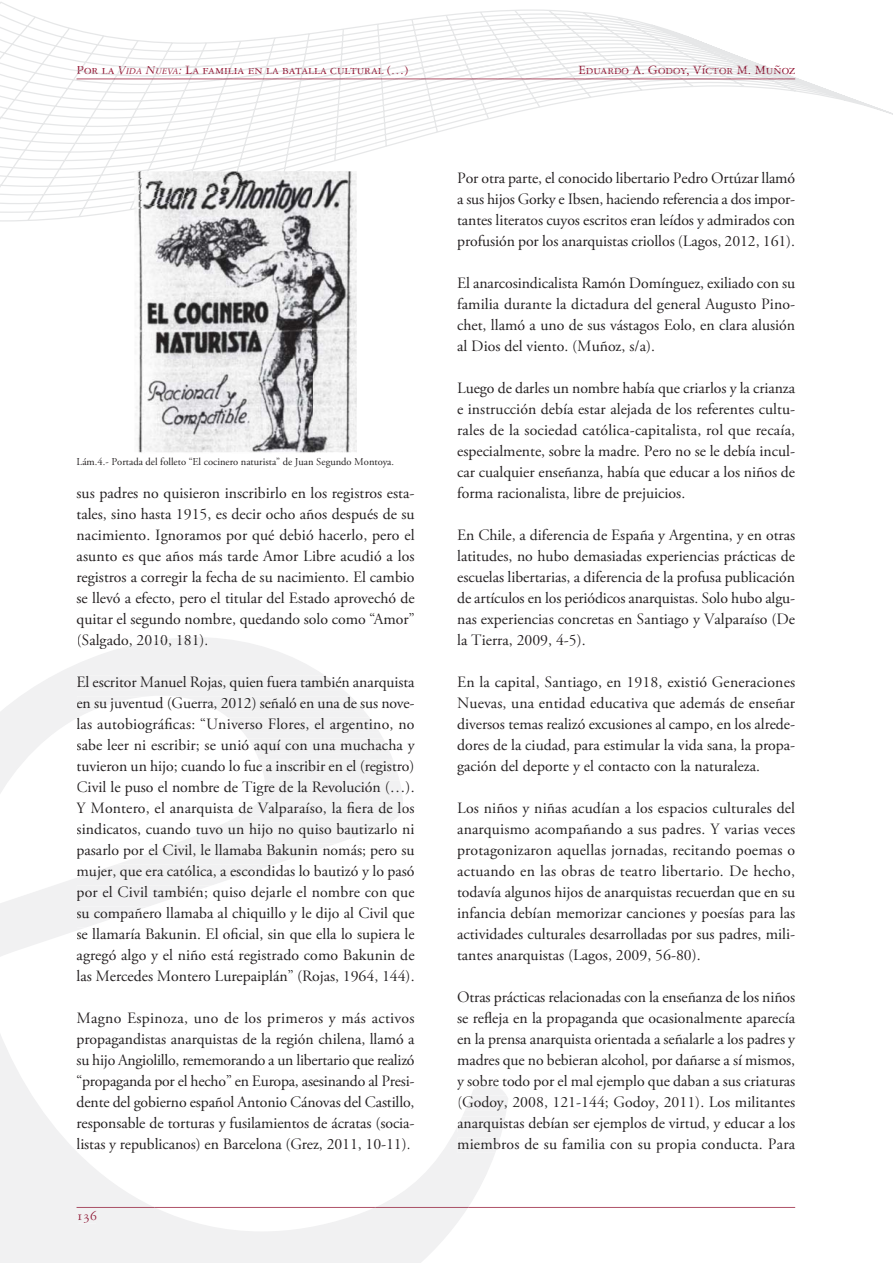
<style>
.page{position:relative;width:893px;height:1263px;background:#fff}
.page>*{position:absolute;margin:0;border:0;box-sizing:border-box;transform-origin:0 0}
.t1{font:15.75px/21px "Adobe Garamond Pro";color:#231f20;text-align:justify}
.t2{font:13.5px "Garamond Three SC";color:#951835}
.t3{font:13.5px "Garamond Three SC";color:#8e1633}
.t4{font:10.5px "Adobe Garamond Pro";color:#231f20}
.s1{font-family:"Garamond Three Italic Os F"}
.s2{font-family:"Garamond Three Italic Os F";font-size:9.45px}
</style>
<div class="page">
<svg style="left:0;top:2px;width:893px;height:220px"></svg>
<svg style="left:0;top:638px;width:506px;height:625px"></svg>
<svg style="left:77px;top:1207px;width:718px;height:1px"></svg>
<div style="left:78px;top:1211px;width:18px;height:12px;background:#f1f1f2"></div>
<svg style="left:77px;top:65px;width:718px;height:15px"></svg>
<svg style="left:117px;top:637px;width:90px;height:12px"></svg>
<svg style="left:77px;top:675px;width:326px;height:255px"></svg>
<svg style="left:465px;top:1084px;width:43px;height:26px"></svg>
<svg style="left:458px;top:1116px;width:47px;height:37px"></svg>
<img style="left:134px;top:171px;width:223px;height:282px">
<img style="left:134px;top:171px;width:166px;height:39px">
<p class="t2" style="left:77px;top:65px;width:333px">Por la <span class="s1">V</span><span class="s2">IDA</span> <span class="s1">N</span><span class="s2">UEVA</span><span class="s1">:</span> La familia en la batalla cultural (…)</p>
<p class="t2" style="left:578px;top:65px;width:218px">Eduardo A. Godoy, Víctor M. Muñoz</p>
<p class="t4" style="left:77px;top:458px;width:319px">Lám.4.- Portada del folleto “El cocinero naturista” de Juan Segundo Montoya.</p>
<p class="t1" style="left:77px;top:483px;width:340px">sus padres no quisieron inscribirlo en los registros esta&shy;tales, sino hasta 1915, es decir ocho años después de su nacimiento. Ignoramos por qué debió hacerlo, pero el asunto es que años más tarde Amor Libre acudió a los registros a corregir la fecha de su nacimiento. El cambio se llevó a efecto, pero el titular del Estado aprovechó de quitar el segundo nombre, quedando solo como “Amor” (Salgado, 2010, 181).</p>
<p class="t1" style="left:77px;top:672px;width:340px">El escritor Manuel Rojas, quien fuera también anarquista en su juventud (Guerra, 2012) señaló en una de sus nove&shy;las autobiográficas: “Universo Flores, el argentino, no sabe leer ni escribir; se unió aquí con una muchacha y tuvieron un hijo; cuando lo fue a inscribir en el (registro)<br>Civil le puso el nombre de Tigre de la Revolución (…).<br>Y Montero, el anarquista de Valparaíso, la fiera de los sindicatos, cuando tuvo un hijo no quiso bautizarlo ni pasarlo por el Civil, le llamaba Bakunin nomás; pero su mujer, que era católica, a escondidas lo bautizó y lo pasó por el Civil también; quiso dejarle el nombre con que su compañero llamaba al chiquillo y le dijo al Civil que se llamaría Bakunin. El oficial, sin que ella lo supiera le agregó algo y el niño está registrado como Bakunin de las Mercedes Montero Lurepaiplán” (Rojas, 1964, 144).</p>
<p class="t1" style="left:77px;top:1008px;width:340px">Magno Espinoza, uno de los primeros y más activos propagandistas anarquistas de la región chilena, llamó a su hijo Angiolillo, rememorando a un libertario que realizó “propaganda por el hecho” en Europa, asesinando al Presi&shy;dente del gobierno español Antonio Cánovas del Castillo, responsable de torturas y fusilamientos de ácratas (socia&shy;listas y republicanos) en Barcelona (Grez, 2011, 10-11).</p>
<p class="t3" style="left:77px;top:1211px;width:22px">136</p>
<p class="t1" style="left:457px;top:168px;width:340px">Por otra parte, el conocido libertario Pedro Ortúzar llamó a sus hijos Gorky e Ibsen, haciendo referencia a dos impor&shy;tantes literatos cuyos escritos eran leídos y admirados con profusión por los anarquistas criollos (Lagos, 2012, 161).</p>
<p class="t1" style="left:457px;top:273px;width:340px">El anarcosindicalista Ramón Domínguez, exiliado con su familia durante la dictadura del general Augusto Pino&shy;chet, llamó a uno de sus vástagos Eolo, en clara alusión al Dios del viento. (Muñoz, s/a).</p>
<p class="t1" style="left:457px;top:378px;width:340px">Luego de darles un nombre había que criarlos y la crianza e instrucción debía estar alejada de los referentes cultu&shy;rales de la sociedad católica-capitalista, rol que recaía, especialmente, sobre la madre. Pero no se le debía incul&shy;car cualquier enseñanza, había que educar a los niños de forma racionalista, libre de prejuicios.</p>
<p class="t1" style="left:457px;top:525px;width:340px">En Chile, a diferencia de España y Argentina, y en otras latitudes, no hubo demasiadas experiencias prácticas de escuelas libertarias, a diferencia de la profusa publicación de artículos en los periódicos anarquistas. Solo hubo algu&shy;nas experiencias concretas en Santiago y Valparaíso (De la Tierra, 2009, 4-5).</p>
<p class="t1" style="left:457px;top:672px;width:340px">En la capital, Santiago, en 1918, existió Generaciones Nuevas, una entidad educativa que además de enseñar diversos temas realizó excusiones al campo, en los alrede&shy;dores de la ciudad, para estimular la vida sana, la propa&shy;gación del deporte y el contacto con la naturaleza.</p>
<p class="t1" style="left:457px;top:798px;width:340px">Los niños y niñas acudían a los espacios culturales del anarquismo acompañando a sus padres. Y varias veces protagonizaron aquellas jornadas, recitando poemas o actuando en las obras de teatro libertario. De hecho, todavía algunos hijos de anarquistas recuerdan que en su infancia debían memorizar canciones y poesías para las actividades culturales desarrolladas por sus padres, mili&shy;tantes anarquistas (Lagos, 2009, 56-80).</p>
<p class="t1" style="left:457px;top:987px;width:340px">Otras prácticas relacionadas con la enseñanza de los niños se refleja en la propaganda que ocasionalmente aparecía en la prensa anarquista orientada a señalarle a los padres y madres que no bebieran alcohol, por dañarse a sí mismos, y sobre todo por el mal ejemplo que daban a sus criaturas (Godoy, 2008, 121-144; Godoy, 2011). Los militantes anarquistas debían ser ejemplos de virtud, y educar a los miembros de su familia con su propia conducta. Para</p>
</div>
